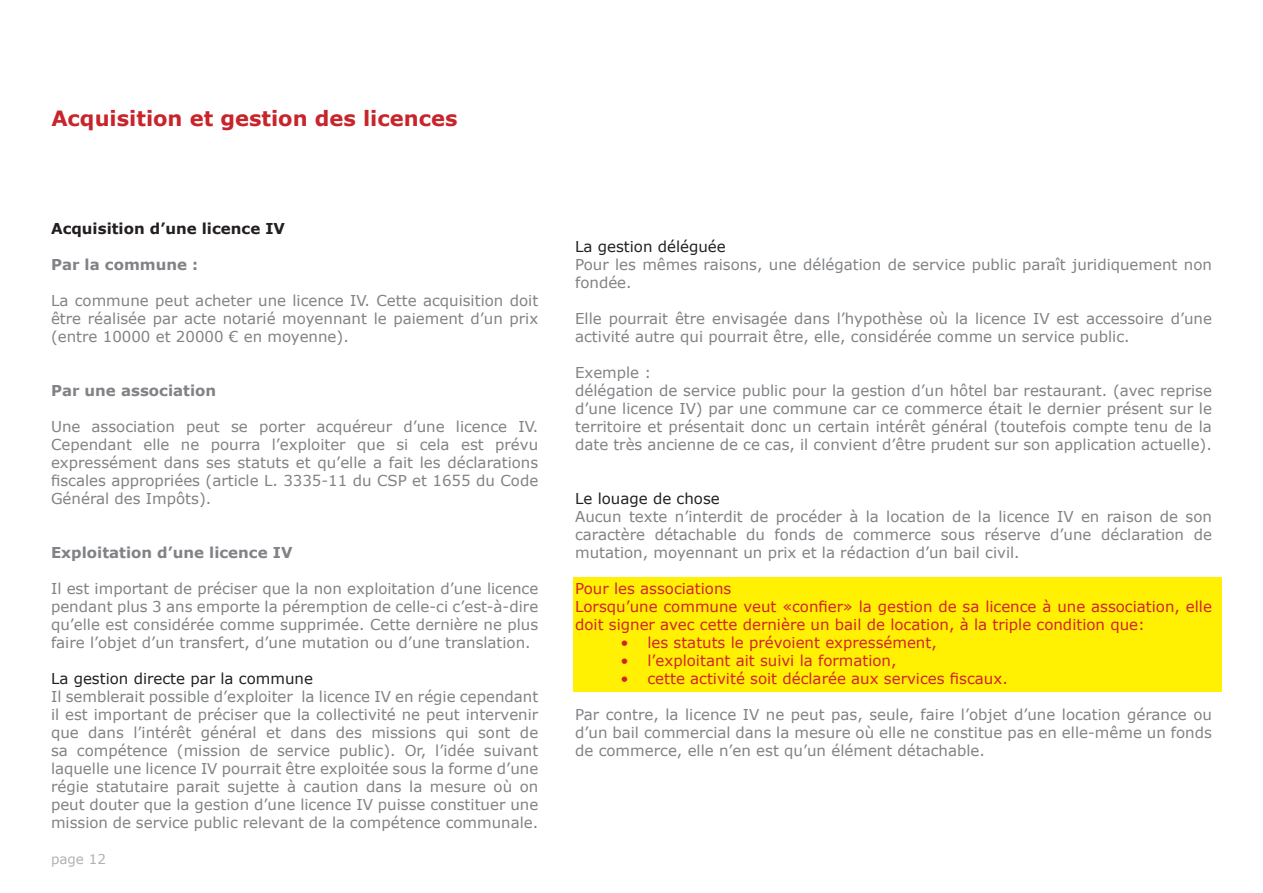
<style>
.page{position:relative;width:1263px;height:893px;background:#fff}
.page>*{position:absolute;margin:0;border:0;box-sizing:border-box;transform-origin:0 0}
.t1{font:700 21px "Verdana";color:#c8242b}
.t2{font:15px/18px "Verdana";color:#808285;text-align:justify}
.t3{font:15px/18px "Verdana";color:#d1232a}
.t4{font:15px "Verdana";color:#231f20}
.t5{font:700 15px "Verdana";color:#808285}
.t6{font:700 15px "Verdana";color:#231f20}
.t7{font:13.5px "Verdana";color:#b0b1b5}
</style>
<div class="page">
<div style="left:573px;top:577px;width:648px;height:114px;background:#fff101"></div>
<h1 class="t1" style="left:51px;top:103px;width:408px">Acquisition et gestion des licences</h1>
<p class="t6" style="left:51px;top:218px;width:236px">Acquisition d’une licence IV</p>
<p class="t5" style="left:51px;top:254px;width:149px">Par la commune :</p>
<p class="t2" style="left:51px;top:291px;width:489px">La commune peut acheter une licence IV. Cette acquisition doit être réalisée par acte notarié moyennant le paiement d’un prix (entre 10000 et 20000 € en moyenne).</p>
<p class="t5" style="left:51px;top:380px;width:167px">Par une association</p>
<p class="t2" style="left:51px;top:417px;width:489px">Une association peut se porter acquéreur d’une licence IV.<br>Cependant elle ne pourra l’exploiter que si cela est prévu expressément dans ses statuts et qu’elle a fait les déclarations fiscales appropriées (article L. 3335-11 du CSP et 1655 du Code Général des Impôts).</p>
<p class="t5" style="left:51px;top:542px;width:243px">Exploitation d’une licence IV</p>
<p class="t2" style="left:51px;top:579px;width:489px">Il est important de préciser que la non exploitation d’une licence pendant plus 3 ans emporte la péremption de celle-ci c’est-à-dire qu’elle est considérée comme supprimée. Cette dernière ne plus faire l’objet d’un transfert, d’une mutation ou d’une translation.</p>
<p class="t4" style="left:51px;top:668px;width:263px">La gestion directe par la commune</p>
<p class="t2" style="left:51px;top:687px;width:489px">Il semblerait possible d’exploiter la licence IV en régie cependant il est important de préciser que la collectivité ne peut intervenir que dans l’intérêt général et dans des missions qui sont de sa compétence (mission de service public). Or, l’idée suivant laquelle une licence IV pourrait être exploitée sous la forme d’une régie statutaire parait sujette à caution dans la mesure où on peut douter que la gestion d’une licence IV puisse constituer une mission de service public relevant de la compétence communale.</p>
<p class="t7" style="left:51px;top:850px;width:56px">page 12</p>
<p class="t4" style="left:575px;top:236px;width:152px">La gestion déléguée</p>
<p class="t2" style="left:575px;top:255px;width:638px">Pour les mêmes raisons, une délégation de service public paraît juridiquement non fondée.</p>
<p class="t2" style="left:575px;top:309px;width:638px">Elle pourrait être envisagée dans l’hypothèse où la licence IV est accessoire d’une activité autre qui pourrait être, elle, considérée comme un service public.</p>
<p class="t2" style="left:575px;top:363px;width:638px;text-align:left">Exemple :<br>délégation de service public pour la gestion d’un hôtel bar restaurant. (avec reprise d’une licence IV) par une commune car ce commerce était le dernier présent sur le territoire et présentait donc un certain intérêt général (toutefois compte tenu de la date très ancienne de ce cas, il convient d’être prudent sur son application actuelle).</p>
<p class="t4" style="left:575px;top:488px;width:146px">Le louage de chose</p>
<p class="t2" style="left:575px;top:507px;width:638px">Aucun texte n’interdit de procéder à la location de la licence IV en raison de son caractère détachable du fonds de commerce sous réserve d’une déclaration de mutation, moyennant un prix et la rédaction d’un bail civil.</p>
<p class="t3" style="left:575px;top:579px;width:638px">Pour les associations<br>Lorsqu’une commune veut «confier» la gestion de sa licence à une association, elle doit signer avec cette dernière un bail de location, à la triple condition que:</p>
<p class="t3" style="left:620px;top:633px;width:318px">• les statuts le prévoient expressément,</p>
<p class="t3" style="left:620px;top:651px;width:278px">• l’exploitant ait suivi la formation,</p>
<p class="t3" style="left:620px;top:669px;width:389px">• cette activité soit déclarée aux services fiscaux.</p>
<p class="t2" style="left:575px;top:705px;width:638px">Par contre, la licence IV ne peut pas, seule, faire l’objet d’une location gérance ou d’un bail commercial dans la mesure où elle ne constitue pas en elle-même un fonds de commerce, elle n’en est qu’un élément détachable.</p>
</div>
